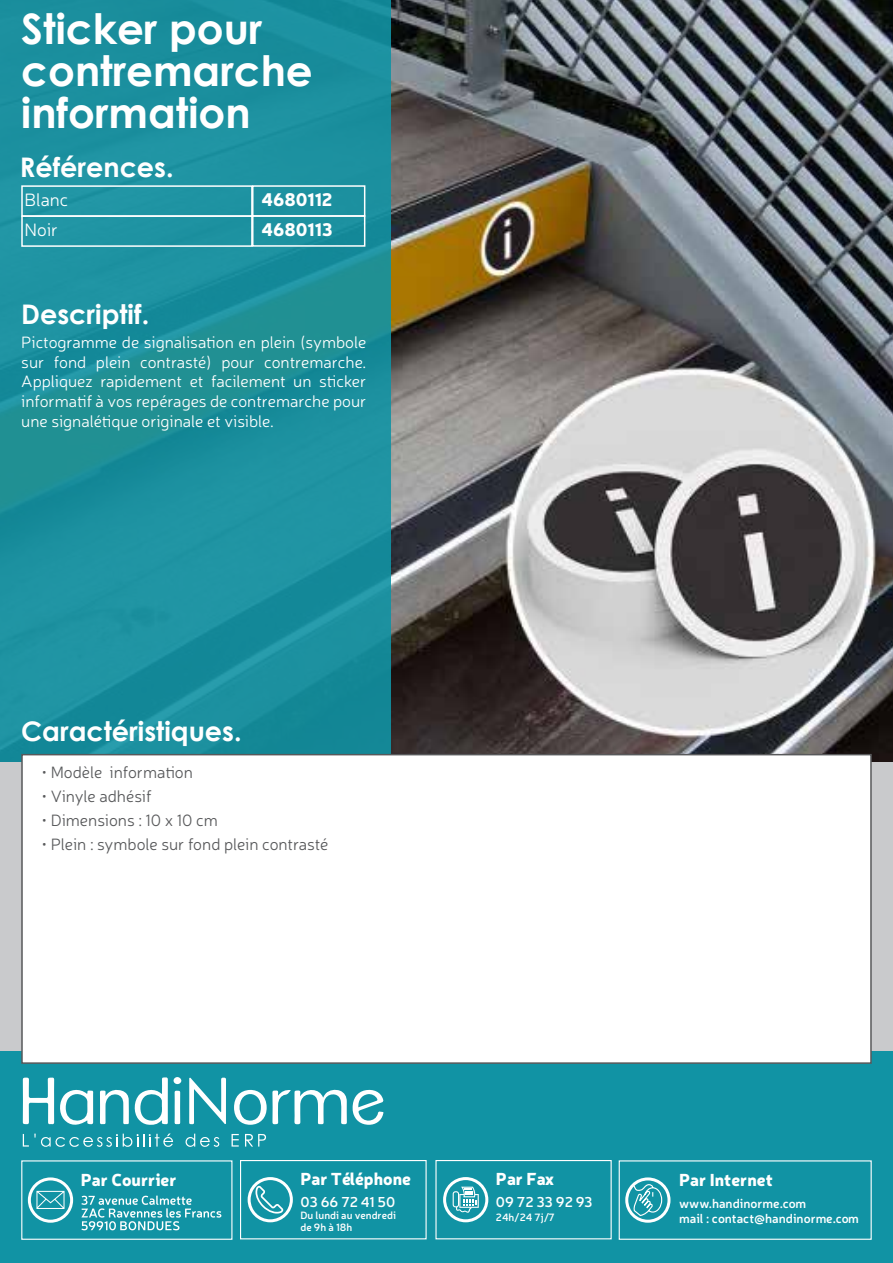
<style>
.page{position:relative;width:893px;height:1263px;background:#fff}
.page>*{position:absolute;margin:0;border:0;box-sizing:border-box;transform-origin:0 0}
.t1{font:700 42px/42px "Century Gothic";color:#fff}
.t2{font:700 27px "Century Gothic";color:#fff}
.t3{font:900 18px "Neris";color:#fff}
.t4{font:300 18px "Neris";color:#fff}
.t5{font:900 17.1px "Neris";color:#fff}
.t6{font:300 16.5px/19.8px "Neris";color:#fff;text-align:justify}
.t7{font:300 16.5px "Neris";color:#58595b}
.t8{font:600 14.4px "Neris";color:#fff}
.t9{font:600 12.75px/15.3px "Neris";color:#fff}
.t10{font:600 10.5px/11.9px "Neris";color:#fff}
</style>
<div class="page">
<img style="left:390px;top:0;width:503px;height:763px">
<div style="left:0;top:0;width:390px;height:763px;background:#1d909f"></div>
<div style="left:0;top:1044px;width:893px;height:219px;background:#1193a4"></div>
<svg style="left:189px;top:1077px;width:37px;height:48px"></svg>
<svg style="left:23px;top:1077px;width:71px;height:48px"></svg>
<svg style="left:353px;top:1089px;width:31px;height:36px"></svg>
<svg style="left:100px;top:1077px;width:68px;height:48px"></svg>
<svg style="left:234px;top:1089px;width:113px;height:36px"></svg>
<svg style="left:175px;top:1090px;width:5px;height:35px"></svg>
<div style="left:174px;top:1077px;width:7px;height:7px;background:#fff;border-radius:50%"></div>
<svg style="left:232px;top:1134px;width:7px;height:12px"></svg>
<svg style="left:245px;top:1134px;width:21px;height:12px"></svg>
<svg style="left:185px;top:1133px;width:34px;height:14px"></svg>
<svg style="left:23px;top:1133px;width:150px;height:14px"></svg>
<div style="left:0;top:763px;width:893px;height:288px;background:#c9cacc"></div>
<div style="left:21px;top:185px;width:232px;height:32px;border:2px solid #fff"></div>
<div style="left:252px;top:185px;width:113px;height:32px;border:2px solid #fff"></div>
<div style="left:21px;top:754px;width:851px;height:310px;background:#fff;border:2px solid #58595b"></div>
<svg style="left:36px;top:1191px;width:29px;height:18px"></svg>
<div style="left:28px;top:1177px;width:45px;height:46px;border:3px solid #fff;border-radius:50%"></div>
<div style="left:21px;top:1160px;width:211px;height:80px;border:1px solid #fff"></div>
<svg style="left:81px;top:1195px;width:140px;height:35px"></svg>
<svg style="left:255px;top:1186px;width:28px;height:29px"></svg>
<div style="left:248px;top:1177px;width:45px;height:45px;border:3px solid #fff;border-radius:50%"></div>
<div style="left:240px;top:1160px;width:187px;height:79px;border:1px solid #fff"></div>
<svg style="left:633px;top:1183px;width:30px;height:34px"></svg>
<div style="left:625px;top:1177px;width:45px;height:46px;border:3px solid #fff;border-radius:50%"></div>
<div style="left:619px;top:1160px;width:253px;height:80px;border:1px solid #fff"></div>
<svg style="left:453px;top:1187px;width:26px;height:26px"></svg>
<div style="left:443px;top:1177px;width:45px;height:45px;border:3px solid #fff;border-radius:50%"></div>
<div style="left:435px;top:1160px;width:177px;height:79px;border:1px solid #fff"></div>
<div style="left:21px;top:215px;width:232px;height:32px;border:2px solid #fff"></div>
<div style="left:252px;top:215px;width:113px;height:32px;border:2px solid #fff"></div>
<h1 class="t1" style="left:21px;top:5px;width:293px">Sticker pour contremarche information</h1>
<h2 class="t2" style="left:20px;top:147px;width:155px">Références.</h2>
<p class="t4" style="left:25px;top:188px;width:45px">Blanc</p>
<p class="t3" style="left:262px;top:186px;width:72px">4680112</p>
<p class="t4" style="left:25px;top:218px;width:35px">Noir</p>
<p class="t3" style="left:262px;top:216px;width:73px">4680113</p>
<h2 class="t2" style="left:21px;top:294px;width:129px">Descriptif.</h2>
<p class="t6" style="left:21px;top:332px;width:347px">Pictogramme de signalisation en plein (symbole sur fond plein contrasté) pour contremarche.<br>Appliquez rapidement et facilement un sticker informatif à vos repérages de contremarche pour une signalétique originale et visible.</p>
<h2 class="t2" style="left:21px;top:711px;width:222px">Caractéristiques.</h2>
<p class="t7" style="left:41px;top:761px;width:153px">• Modèle information</p>
<p class="t7" style="left:41px;top:785px;width:112px">• Vinyle adhésif</p>
<p class="t7" style="left:41px;top:809px;width:178px">• Dimensions : 10 x 10 cm</p>
<p class="t7" style="left:41px;top:833px;width:289px">• Plein : symbole sur fond plein contrasté</p>
<p class="t5" style="left:81px;top:1167px;width:97px">Par Courrier</p>
<p class="t5" style="left:300px;top:1166px;width:112px">Par Téléphone</p>
<p class="t8" style="left:300px;top:1192px;width:96px">03 66 72 41 50</p>
<p class="t10" style="left:300px;top:1209px;width:97px">Du lundi au vendredi de 9h à 18h</p>
<p class="t5" style="left:496px;top:1166px;width:60px">Par Fax</p>
<p class="t8" style="left:496px;top:1192px;width:98px">09 72 33 92 93</p>
<p class="t10" style="left:496px;top:1211px;width:60px">24h/24 7j/7</p>
<p class="t5" style="left:679px;top:1167px;width:95px">Par Internet</p>
<p class="t9" style="left:679px;top:1195px;width:181px">www.handinorme.com<br>mail : contact@handinorme.com</p>
</div>
